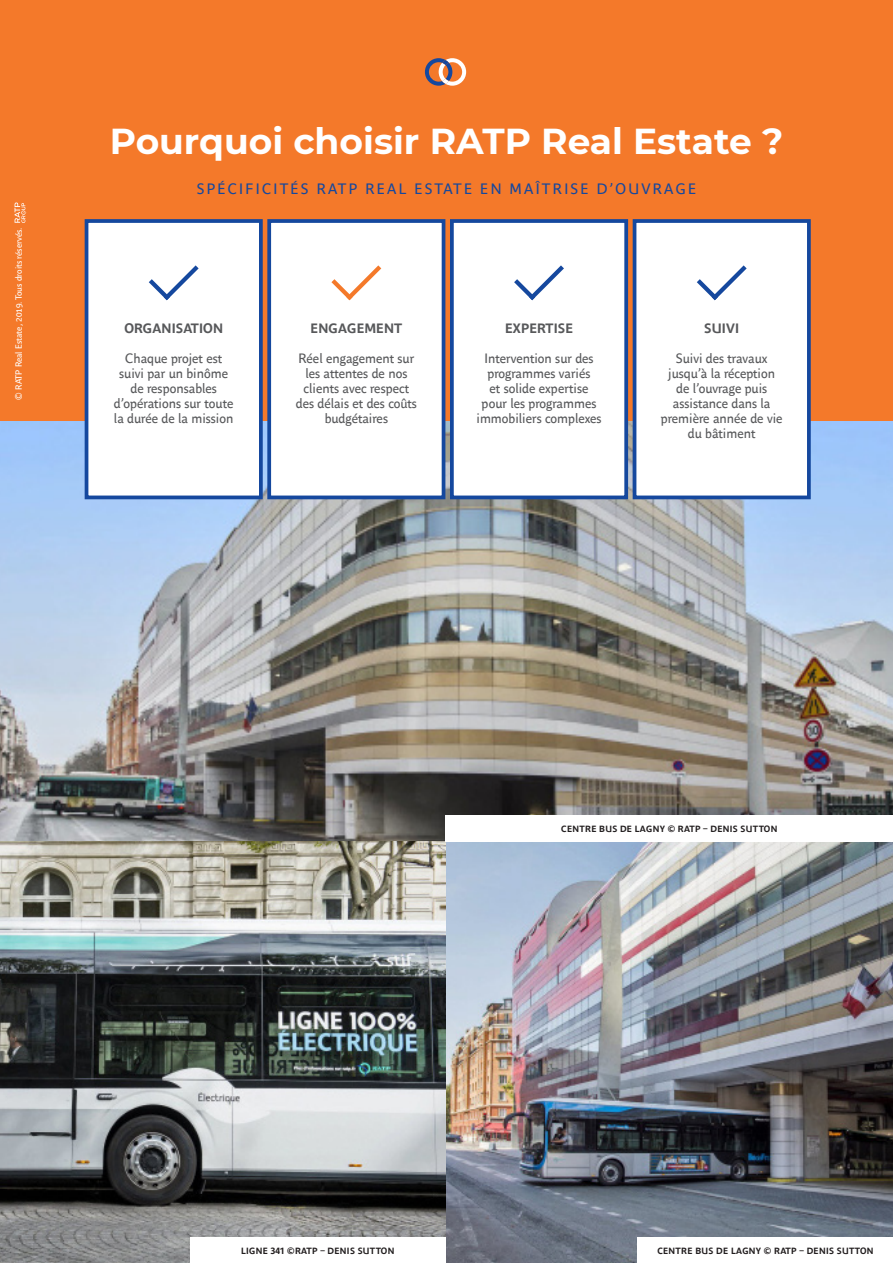
<style>
.page{position:relative;width:893px;height:1263px;background:#fff}
.page>*{position:absolute;margin:0;border:0;box-sizing:border-box;transform-origin:0 0}
.t1{font:700 36px "Montserrat";color:#fff}
.t2{font:15px "Parisine Office";letter-spacing:.15em;color:#15489e}
.t3{font:13.5px/15px "Parisine Office";color:#57585a;text-align:center}
.t4{font:700 13.5px "Parisine Office";letter-spacing:.01em;color:#57585a}
.t5{font:700 9px "Parisine Office";letter-spacing:.035em;color:#231f20}
.t6{font:9px "Parisine Office";color:#fff}
</style>
<div class="page">
<img style="left:0;top:421px;width:893px;height:421px">
<img style="left:446px;top:842px;width:447px;height:421px">
<img style="left:0;top:842px;width:446px;height:421px">
<div style="left:0;top:0;width:893px;height:421px;background:#f4792a"></div>
<div style="left:446px;top:815px;width:447px;height:27px;background:#fff"></div>
<div style="left:638px;top:1238px;width:255px;height:25px;background:#fff"></div>
<div style="left:190px;top:1238px;width:256px;height:25px;background:#fff"></div>
<div style="left:87px;top:221px;width:174px;height:276px;background:#fff"></div>
<svg style="left:149px;top:265px;width:50px;height:35px"></svg>
<div style="left:85px;top:219px;width:178px;height:280px;border:4px solid #15489e"></div>
<div style="left:269px;top:221px;width:175px;height:276px;background:#fff"></div>
<svg style="left:331px;top:265px;width:50px;height:35px"></svg>
<div style="left:267px;top:219px;width:178px;height:280px;border:4px solid #15489e"></div>
<div style="left:452px;top:221px;width:174px;height:276px;background:#fff"></div>
<svg style="left:514px;top:265px;width:50px;height:35px"></svg>
<div style="left:450px;top:219px;width:178px;height:280px;border:4px solid #15489e"></div>
<div style="left:634px;top:221px;width:175px;height:276px;background:#fff"></div>
<svg style="left:697px;top:265px;width:50px;height:35px"></svg>
<div style="left:633px;top:219px;width:178px;height:280px;border:4px solid #15489e"></div>
<svg style="left:425px;top:58px;width:41px;height:28px"></svg>
<svg style="left:15px;top:203px;width:11px;height:20px"></svg>
<p class="t6" style="left:12px;top:400px;width:174px;rotate:-90deg">© RATP Real Estate, 2019. Tous droits réservés.</p>
<p class="t1" style="left:110px;top:116px;width:675px">Pourquoi choisir RATP Real Estate ?</p>
<p class="t2" style="left:197px;top:178px;width:501px">SPÉCIFICITÉS RATP REAL ESTATE EN MAÎTRISE D’OUVRAGE</p>
<p class="t4" style="left:124px;top:319px;width:100px">ORGANISATION</p>
<p class="t3" style="left:114px;top:350px;width:121px">Chaque projet est suivi par un binôme de responsables d’opérations sur toute la durée de la mission</p>
<p class="t4" style="left:311px;top:319px;width:93px">ENGAGEMENT</p>
<p class="t3" style="left:296px;top:350px;width:123px">Réel engagement sur les attentes de nos clients avec respect des délais et des coûts budgétaires</p>
<p class="t4" style="left:505px;top:319px;width:69px">EXPERTISE</p>
<p class="t3" style="left:476px;top:350px;width:127px">Intervention sur des programmes variés<br>et solide expertise pour les programmes immobiliers complexes</p>
<p class="t4" style="left:704px;top:319px;width:36px">SUIVI</p>
<p class="t3" style="left:661px;top:350px;width:123px">Suivi des travaux jusqu’à la réception de l’ouvrage puis assistance dans la première année de vie du bâtiment</p>
<p class="t5" style="left:561px;top:822px;width:218px">CENTRE BUS DE LAGNY © RATP – DENIS SUTTON</p>
<p class="t5" style="left:241px;top:1244px;width:155px">LIGNE 341 ©RATP – DENIS SUTTON</p>
<p class="t5" style="left:657px;top:1244px;width:218px">CENTRE BUS DE LAGNY © RATP – DENIS SUTTON</p>
</div>
